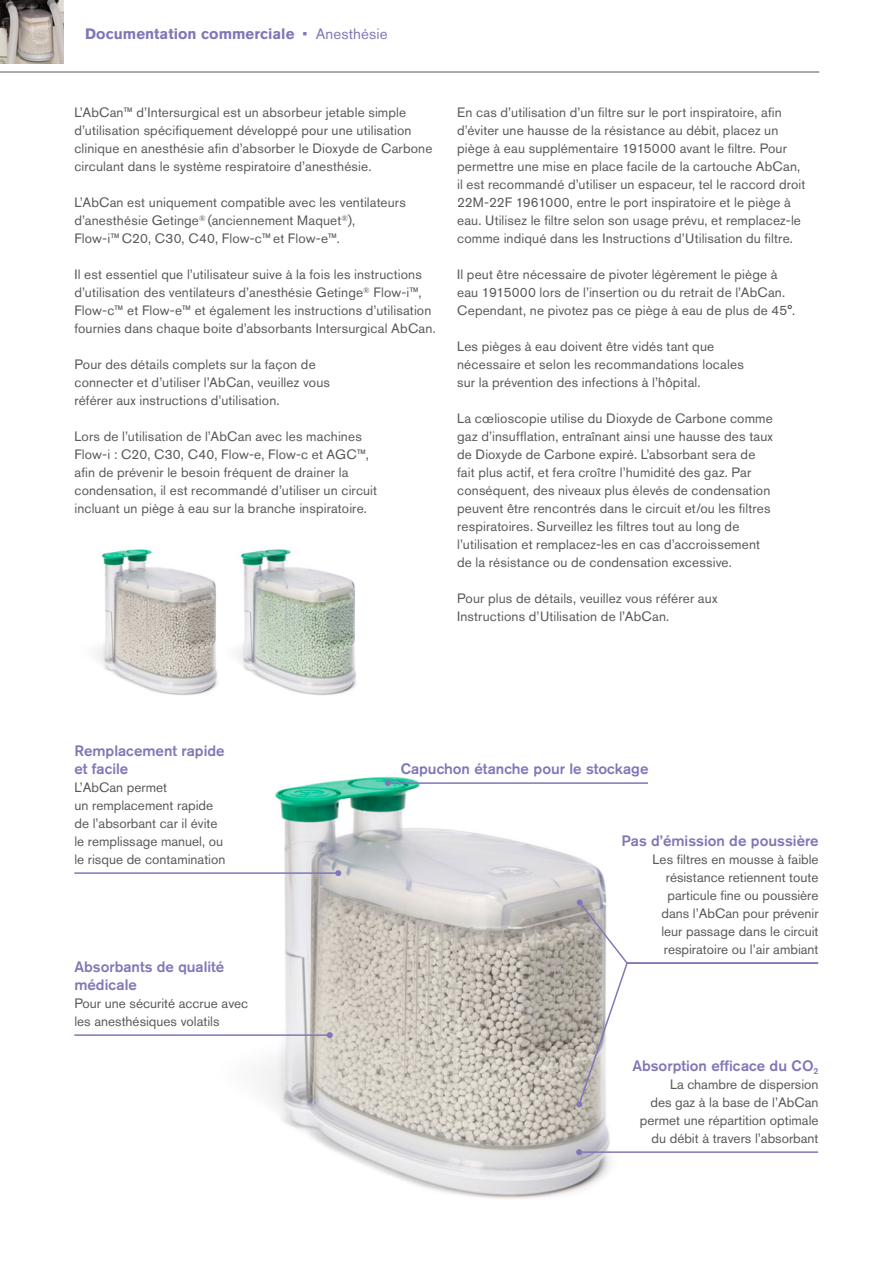
<style>
.page{position:relative;width:893px;height:1263px;background:#fff}
.page>*{position:absolute;margin:0;border:0;box-sizing:border-box;transform-origin:0 0}
.t1{font:500 15px/18px "Akzidenz Grotesk Pro";color:#8177b7}
.t2{font:700 15px "Akzidenz Grotesk Pro";letter-spacing:.005em;color:#8177b7}
.t3{font:13.5px/18px "Akzidenz Grotesk Pro";letter-spacing:.01em;color:#58595b}
.s1{font-weight:400}
</style>
<div class="page">
<hr style="left:0;top:72px;width:819px;height:1px;background:#58595b">
<img style="left:0;top:0;width:64px;height:63px">
<img style="left:260px;top:776px;width:350px;height:423px">
<hr style="left:388px;top:782px;width:260px;height:2px;background:#8177b7">
<svg style="left:385px;top:780px;width:6px;height:6px"></svg>
<hr style="left:579px;top:1151px;width:239px;height:2px;background:#8177b7">
<svg style="left:576px;top:1149px;width:6px;height:6px"></svg>
<svg style="left:576px;top:899px;width:243px;height:208px"></svg>
<hr style="left:74px;top:872px;width:264px;height:2px;background:#8177b7">
<svg style="left:335px;top:870px;width:6px;height:6px"></svg>
<hr style="left:74px;top:1034px;width:256px;height:2px;background:#8177b7">
<svg style="left:327px;top:1032px;width:6px;height:6px"></svg>
<img style="left:236px;top:549px;width:121px;height:147px">
<img style="left:96px;top:549px;width:122px;height:147px">
<p class="t2" style="left:85px;top:24px;width:304px">Documentation commerciale <span class="s1">• Anesthésie</span></p>
<p class="t3" style="left:74px;top:103px;width:360px">L’AbCan™ d’Intersurgical est un absorbeur jetable simple d’utilisation spécifiquement développé pour une utilisation clinique en anesthésie afin d’absorber le Dioxyde de Carbone circulant dans le système respiratoire d’anesthésie.</p>
<p class="t3" style="left:74px;top:193px;width:333px">L’AbCan est uniquement compatible avec les ventilateurs d’anesthésie Getinge<sup>®</sup> (anciennement Maquet<sup>®</sup>),<br>Flow-i™ C20, C30, C40, Flow-c™et Flow-e™.</p>
<p class="t3" style="left:74px;top:265px;width:363px">Il est essentiel que l’utilisateur suive à la fois les instructions d’utilisation des ventilateurs d’anesthésie Getinge<sup>®</sup> Flow-i™, Flow-c™ et Flow-e™ et également les instructions d’utilisation fournies dans chaque boite d’absorbants Intersurgical AbCan.</p>
<p class="t3" style="left:74px;top:355px;width:257px">Pour des détails complets sur la façon de connecter et d’utiliser l’AbCan, veuillez vous référer aux instructions d’utilisation.</p>
<p class="t3" style="left:74px;top:427px;width:304px">Lors de l’utilisation de l’AbCan avec les machines Flow-i : C20, C30, C40, Flow-e, Flow-c et AGC™, afin de prévenir le besoin fréquent de drainer la condensation, il est recommandé d’utiliser un circuit incluant un piège à eau sur la branche inspiratoire.</p>
<p class="t3" style="left:457px;top:103px;width:350px">En cas d’utilisation d’un filtre sur le port inspiratoire, afin d’éviter une hausse de la résistance au débit, placez un piège à eau supplémentaire 1915000 avant le filtre. Pour permettre une mise en place facile de la cartouche AbCan, il est recommandé d’utiliser un espaceur, tel le raccord droit 22M-22F 1961000, entre le port inspiratoire et le piège à eau. Utilisez le filtre selon son usage prévu, et remplacez-le comme indiqué dans les Instructions d’Utilisation du filtre.</p>
<p class="t3" style="left:457px;top:265px;width:339px">Il peut être nécessaire de pivoter légèrement le piège à eau 1915000 lors de l’insertion ou du retrait de l’AbCan.<br>Cependant, ne pivotez pas ce piège à eau de plus de 45°.</p>
<p class="t3" style="left:457px;top:337px;width:288px">Les pièges à eau doivent être vidés tant que nécessaire et selon les recommandations locales sur la prévention des infections à l’hôpital.</p>
<p class="t3" style="left:457px;top:409px;width:317px">La cœlioscopie utilise du Dioxyde de Carbone comme gaz d’insufflation, entraînant ainsi une hausse des taux de Dioxyde de Carbone expiré. L’absorbant sera de fait plus actif, et fera croître l’humidité des gaz. Par conséquent, des niveaux plus élevés de condensation peuvent être rencontrés dans le circuit et/ou les filtres respiratoires. Surveillez les filtres tout au long de l’utilisation et remplacez-les en cas d’accroissement de la résistance ou de condensation excessive.</p>
<p class="t3" style="left:457px;top:589px;width:262px">Pour plus de détails, veuillez vous référer aux<br>Instructions d’Utilisation de l’AbCan.</p>
<p class="t1" style="left:74px;top:742px;width:152px">Remplacement rapide et facile</p>
<p class="t3" style="left:74px;top:778px;width:153px">L’AbCan permet<br>un remplacement rapide de l’absorbant car il évite le remplissage manuel, ou le risque de contamination</p>
<p class="t1" style="left:74px;top:958px;width:151px">Absorbants de qualité médicale</p>
<p class="t3" style="left:74px;top:994px;width:175px">Pour une sécurité accrue avec les anesthésiques volatils</p>
<p class="t1" style="left:401px;top:760px;width:249px">Capuchon étanche pour le stockage</p>
<p class="t1" style="left:622px;top:832px;width:198px">Pas d’émission de poussière</p>
<p class="t3" style="left:653px;top:850px;width:167px;text-align:right">Les filtres en mousse à faible résistance retiennent toute particule fine ou poussière dans l’AbCan pour prévenir leur passage dans le circuit respiratoire ou l’air ambiant</p>
<p class="t1" style="left:632px;top:1057px;width:188px">Absorption efficace du CO<sub>2</sub></p>
<p class="t3" style="left:640px;top:1075px;width:180px;text-align:right">La chambre de dispersion<br>des gaz à la base de l’AbCan permet une répartition optimale du débit à travers l’absorbant</p>
</div>
